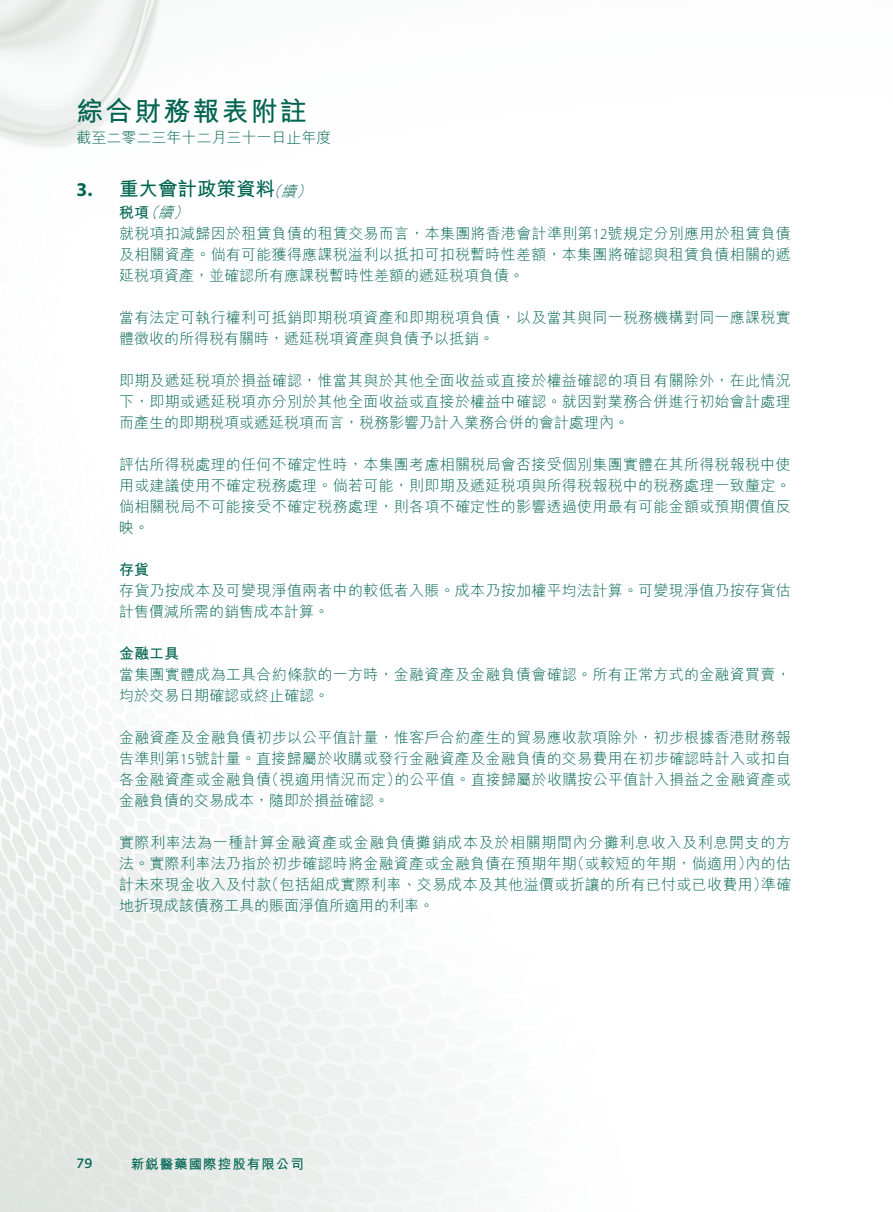
<style>
.page{position:relative;width:893px;height:1212px;background:#fff}
.page>*{position:absolute;margin:0;border:0;box-sizing:border-box;transform-origin:0 0}
.t1{font:700 27px "M Hei HK";letter-spacing:.075em;color:#006450}
.t2{font:700 19.5px "M Hei HK";color:#006450}
.t3{font:700 19.5px "Myriad Pro";color:#006450}
.t4{font:300 15px/21px "M Hei HK";letter-spacing:.02em;color:#006450}
.t5{font:300 15px/21px "M Hei HK";color:#006450}
.t6{font:300 15px/21px "M Hei HK";letter-spacing:.045em;color:#006450;text-align:right}
.t7{font:italic 300 15px "M Hei HK";color:#006450}
.t8{font:700 15px "M Hei HK";color:#006450}
.t9{font:700 13.5px "M Hei HK";letter-spacing:.075em;color:#006450}
.t10{font:700 13.5px "Caecilia LT Std";color:#006450}
.s1{font-weight:700}
.s2{font-family:"Myriad Pro"}
</style>
<div class="page">
<img style="left:0;top:0;width:480px;height:1212px">
<h1 class="t1" style="left:77px;top:92px;width:232px">綜合財務報表附註</h1>
<p class="t5" style="left:77px;top:126px;width:257px">截至二零二三年十二月三十一日止年度</p>
<p class="t7" style="left:296px;top:183px;width:20px">(</p>
<h2 class="t2" style="left:119px;top:175px;width:157px">重大會計政策資料</h2>
<h2 class="t3" style="left:77px;top:177px;width:17px">3.</h2>
<p class="t7" style="left:281px;top:183px;width:20px">續</p>
<p class="t7" style="left:266px;top:183px;width:20px">（</p>
<p class="t7" style="left:158px;top:204px;width:20px">續</p>
<p class="t7" style="left:143px;top:204px;width:20px">（</p>
<p class="t7" style="left:173px;top:204px;width:20px">(</p>
<p class="t4" style="left:119px;top:201px;width:673px"><span class="s1">稅項<br></span>就稅項扣減歸因於租賃負債的租賃交易而言，本集團將香港會計準則第<span class="s2">12</span>號規定分別應用於租賃負債及相關資產。倘有可能獲得應課稅溢利以抵扣可扣稅暫時性差額，本集團將確認與租賃負債相關的遞延稅項資產，並確認所有應課稅暫時性差額的遞延稅項負債。</p>
<p class="t4" style="left:119px;top:306px;width:673px">當有法定可執行權利可抵銷即期稅項資產和即期稅項負債，以及當其與同一稅務機構對同一應課稅實體徵收的所得稅有關時，遞延稅項資產與負債予以抵銷。</p>
<p class="t4" style="left:119px;top:369px;width:673px;text-align:justify">即期及遞延稅項於損益確認，惟當其與於其他全面收益或直接於權益確認的項目有關除外，在此情況下，即期或遞延稅項亦分別於其他全面收益或直接於權益中確認。就因對業務合併進行初始會計處理而產生的即期稅項或遞延稅項而言，稅務影響乃計入業務合併的會計處理內。</p>
<p class="t4" style="left:119px;top:453px;width:673px;text-align:justify">評估所得稅處理的任何不確定性時，本集團考慮相關稅局會否接受個別集團實體在其所得稅報稅中使用或建議使用不確定稅務處理。倘若可能，則即期及遞延稅項與所得稅報稅中的稅務處理一致釐定。倘相關稅局不可能接受不確定稅務處理，則各項不確定性的影響透過使用最有可能金額或預期價值反映。</p>
<p class="t8" style="left:119px;top:558px;width:31px">存貨</p>
<p class="t4" style="left:119px;top:579px;width:673px">存貨乃按成本及可變現淨值兩者中的較低者入賬。成本乃按加權平均法計算。可變現淨值乃按存貨估計售價減所需的銷售成本計算。</p>
<p class="t8" style="left:119px;top:642px;width:61px">金融工具</p>
<p class="t4" style="left:119px;top:663px;width:673px">當集團實體成為工具合約條款的一方時，金融資產及金融負債會確認。所有正常方式的金融資買賣，均於交易日期確認或終止確認。</p>
<p class="t4" style="left:119px;top:726px;width:674px;text-align:right">金融資產及金融負債初步以公平值計量，惟客戶合約產生的貿易應收款項除外，初步根據香港財務報告準則第<span class="s2">15</span>號計量。直接歸屬於收購或發行金融資產及金融負債的交易費用在初步確認時計入或扣自的公平值。直接歸屬於收購按公平值計入損益之金融資產或</p>
<p class="t4" style="left:264px;top:768px;width:139px">（視適用情況而定）</p>
<p class="t5" style="left:119px;top:768px;width:272px">各金融資產或金融負債<br>金融負債的交易成本，隨即於損益確認。</p>
<p class="t6" style="left:119px;top:831px;width:674px">實際利率法為一種計算金融資產或金融負債攤銷成本及於相關期間內分攤利息收入及利息開支的方內的估</p>
<p class="t4" style="left:570px;top:852px;width:184px">（或較短的年期，倘適用）</p>
<p class="t4" style="left:119px;top:852px;width:459px">法。實際利率法乃指於初步確認時將金融資產或金融負債在預期年期</p>
<p class="t5" style="left:119px;top:873px;width:317px">計未來現金收入及付款<br>地折現成該債務工具的賬面淨值所適用的利率。</p>
<p class="t4" style="left:264px;top:873px;width:505px">（包括組成實際利率、交易成本及其他溢價或折讓的所有已付或已收費用）</p>
<p class="t4" style="left:761px;top:873px;width:32px">準確</p>
<p class="t10" style="left:77px;top:1155px;width:17px">79</p>
<p class="t9" style="left:131px;top:1154px;width:175px">新銳醫藥國際控股有限公司</p>
</div>
